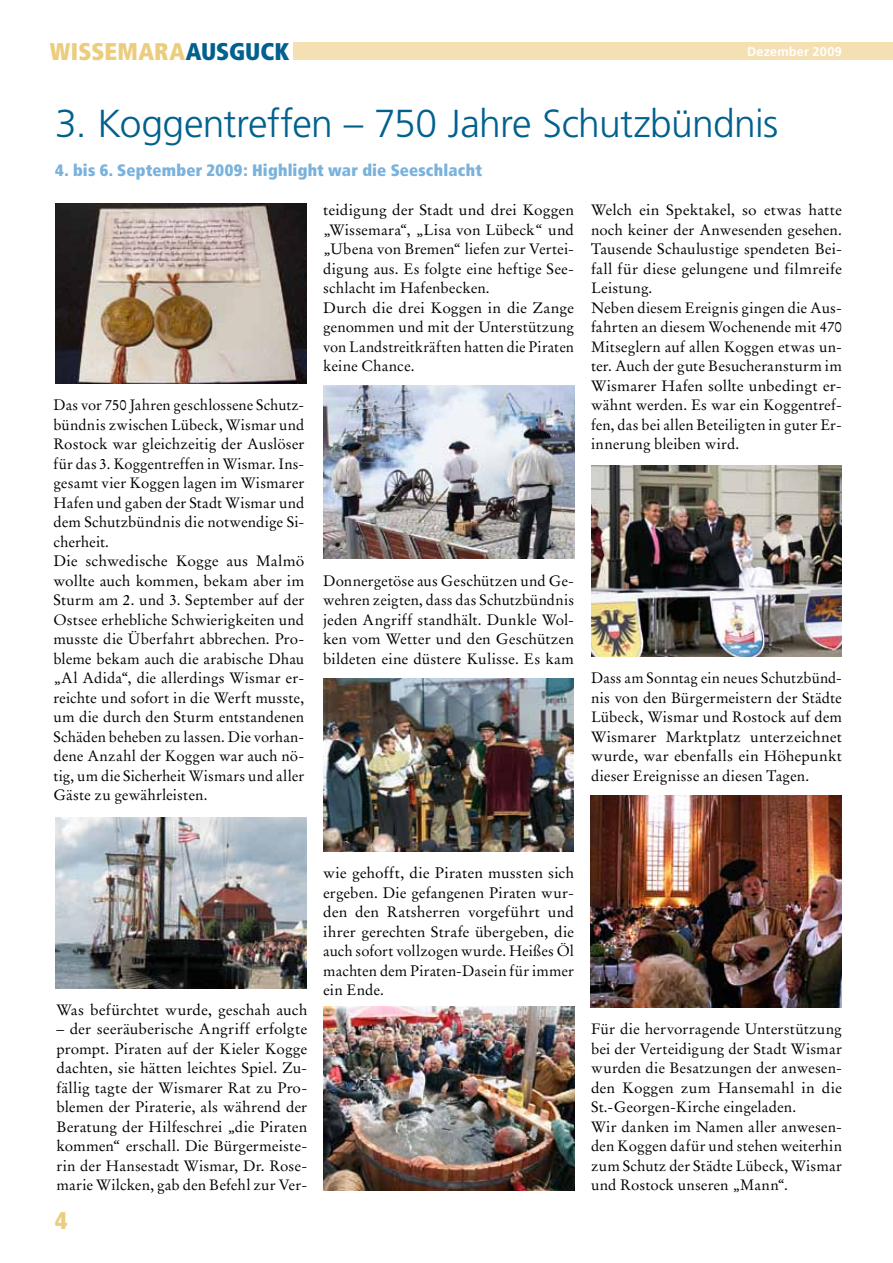
<style>
.page{position:relative;width:893px;height:1263px;background:#fff}
.page>*{position:absolute;margin:0;border:0;box-sizing:border-box;transform-origin:0 0}
.t1{font:300 39px "Frutiger";letter-spacing:-.015em;color:#00608e}
.t2{font:900 condensed 24.15px "Frutiger";letter-spacing:.005em;color:#eccc7d}
.t3{font:900 condensed 16.5px "Frutiger";letter-spacing:.01em;color:#79b2dc}
.t4{font:15px/19.5px "Stempel Garamond";letter-spacing:.005em;color:#000}
.t5{font:700 12.75px "Frutiger";letter-spacing:.015em;color:#fff}
.s1{color:#00608e}
</style>
<div class="page">
<div style="left:294px;top:43px;width:599px;height:17px;background:#f5e0b4"></div>
<img style="left:323px;top:1006px;width:251px;height:184px">
<img style="left:323px;top:679px;width:251px;height:172px">
<img style="left:591px;top:796px;width:251px;height:211px">
<img style="left:55px;top:203px;width:251px;height:181px">
<img style="left:591px;top:466px;width:251px;height:191px">
<img style="left:55px;top:818px;width:251px;height:170px">
<img style="left:323px;top:386px;width:251px;height:173px">
<h2 class="t2" style="left:50px;top:36px;width:241px">Wissemara<span class="s1">Ausguck</span></h2>
<p class="t5" style="left:747px;top:44px;width:96px">Dezember 2009</p>
<h1 class="t1" style="left:55px;top:102px;width:724px">3. Koggentreffen – 750 Jahre Schutzbündnis</h1>
<p class="t3" style="left:55px;top:160px;width:428px">4. bis 6. September 2009: Highlight war die Seeschlacht</p>
<p class="t4" style="left:53px;top:395px;width:252px">Das vor 750 Jahren geschlossene Schutz&shy;bündnis zwischen Lübeck, Wismar und Rostock war gleichzeitig der Auslöser für das 3. Koggentreffen in Wismar. Ins&shy;gesamt vier Koggen lagen im Wismarer Hafen und gaben der Stadt Wismar und dem Schutzbündnis die notwendige Si&shy;cherheit.<br>Die schwedische Kogge aus Malmö wollte auch kommen, bekam aber im Sturm am 2. und 3. September auf der Ostsee erhebliche Schwierigkeiten und musste die Überfahrt abbrechen. Pro&shy;bleme bekam auch die arabische Dhau „Al Adida“, die allerdings Wismar er&shy;reichte und sofort in die Werft musste, um die durch den Sturm entstandenen Schäden beheben zu lassen. Die vorhan&shy;dene Anzahl der Koggen war auch nö&shy;tig, um die Sicherheit Wismars und aller Gäste zu gewährleisten.</p>
<p class="t4" style="left:323px;top:200px;width:252px">teidigung der Stadt und drei Koggen „Wissemara“, „Lisa von Lübeck“ und „Ubena von Bremen“ liefen zur Vertei&shy;digung aus. Es folgte eine heftige See&shy;schlacht im Hafenbecken.<br>Durch die drei Koggen in die Zange genommen und mit der Unterstützung von Landstreitkräften hatten die Piraten keine Chance.</p>
<p class="t4" style="left:591px;top:200px;width:252px">Welch ein Spektakel, so etwas hatte noch keiner der Anwesenden gesehen.<br>Tausende Schaulustige spendeten Bei&shy;fall für diese gelungene und filmreife Leistung.<br>Neben diesem Ereignis gingen die Aus&shy;fahrten an diesem Wochenende mit 470<br>Mitseglern auf allen Koggen etwas un&shy;ter. Auch der gute Besucheransturm im Wismarer Hafen sollte unbedingt er&shy;wähnt werden. Es war ein Koggentref&shy;fen, das bei allen Beteiligten in guter Er&shy;innerung bleiben wird.</p>
<p class="t4" style="left:323px;top:571px;width:252px;text-align:justify">Donnergetöse aus Geschützen und Ge&shy;wehren zeigten, dass das Schutzbündnis jeden Angriff standhält. Dunkle Wol&shy;ken vom Wetter und den Geschützen bildeten eine düstere Kulisse. Es kam</p>
<p class="t4" style="left:591px;top:668px;width:252px;text-align:justify">Dass am Sonntag ein neues Schutzbünd&shy;nis von den Bürgermeistern der Städte Lübeck, Wismar und Rostock auf dem Wismarer Marktplatz unterzeichnet wurde, war ebenfalls ein Höhepunkt dieser Ereignisse an diesen Tagen.</p>
<p class="t4" style="left:323px;top:863px;width:252px;text-align:justify">wie gehofft, die Piraten mussten sich ergeben. Die gefangenen Piraten wur&shy;den den Ratsherren vorgeführt und ihrer gerechten Strafe übergeben, die auch sofort vollzogen wurde. Heißes Öl machten dem Piraten-Dasein für immer ein Ende.</p>
<p class="t4" style="left:56px;top:1000px;width:252px">Was befürchtet wurde, geschah auch</p>
<p class="t4" style="left:56px;top:1019px;width:252px;text-align:justify">– der seeräuberische Angriff erfolgte prompt. Piraten auf der Kieler Kogge dachten, sie hätten leichtes Spiel. Zu&shy;fällig tagte der Wismarer Rat zu Pro&shy;blemen der Piraterie, als während der Beratung der Hilfeschrei „die Piraten kommen“ erschall. Die Bürgermeiste&shy;rin der Hansestadt Wismar, Dr. Rose&shy;marie Wilcken, gab den Befehl zur Ver-</p>
<p class="t4" style="left:591px;top:1019px;width:252px">Für die hervorragende Unterstützung bei der Verteidigung der Stadt Wismar wurden die Besatzungen der anwesen&shy;den Koggen zum Hansemahl in die St.-Georgen-Kirche eingeladen.<br>Wir danken im Namen aller anwesen&shy;den Koggen dafür und stehen weiterhin zum Schutz der Städte Lübeck, Wismar und Rostock unseren „Mann“.</p>
<h2 class="t2" style="left:55px;top:1205px;width:14px">4</h2>
</div>
